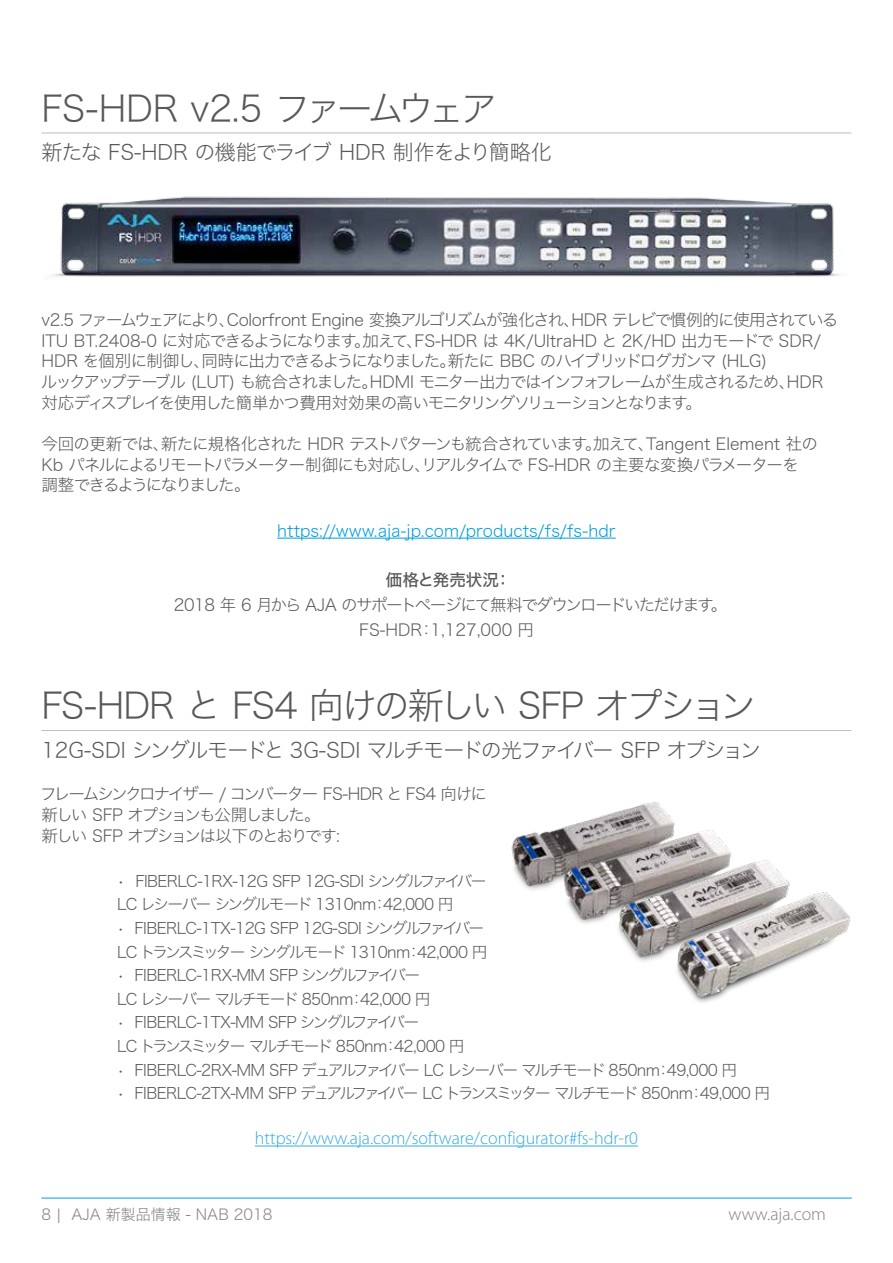
<style>
.page{position:relative;width:893px;height:1263px;background:#fff}
.page>*{position:absolute;margin:0;border:0;box-sizing:border-box;transform-origin:0 0}
.t1{font:36px "Hiragino Sans W2";letter-spacing:-.07em;color:#58585b}
.t2{font:36px "Hiragino Sans W2";letter-spacing:-.11em;color:#58585b}
.t3{font:21px "Hiragino Sans W2";letter-spacing:-.065em;color:#58585b}
.t4{font:21px "Hiragino Sans W2";letter-spacing:-.04em;color:#58585b}
.t5{font:300 18px "Myriad Pro";color:#34abe1}
.t6{font:300 18px "Myriad Pro";color:#808284}
.t7{font:16.5px/20.7px "Hiragino Sans W2";letter-spacing:-.08em;color:#58585b}
.t8{font:16.5px/21.1px "Hiragino Sans W2";letter-spacing:-.115em;color:#58585b}
.t9{font:16.5px "Hiragino Sans W2";color:#009ddc}
.t10{font:16.5px "Hiragino Sans W5";color:#58585b}
.t11{font:15.75px/23.7px "Hiragino Sans W2";letter-spacing:-.04em;color:#58585b}
.t12{font:15.75px/23.7px "Hiragino Sans W2";letter-spacing:-.07em;color:#58585b}
.t13{font:15px "Hiragino Sans W2";color:#808284}
.s1{font-size:16.5px}
</style>
<div class="page">
<hr style="left:41px;top:1198px;width:811px;height:1px;background:#00a0df">
<hr style="left:41px;top:133px;width:810px;height:1px;background:#bcbec0">
<hr style="left:277px;top:538px;width:339px;height:1px;background:#009ddc">
<hr style="left:41px;top:730px;width:810px;height:1px;background:#bcbec0">
<hr style="left:255px;top:1145px;width:383px;height:1px;background:#34abe1">
<img style="left:52px;top:196px;width:788px;height:81px">
<img style="left:511px;top:802px;width:340px;height:201px">
<h1 class="t2" style="left:41px;top:76px;width:457px">FS-HDR v2.5 ファームウェア</h1>
<p class="t4" style="left:41px;top:134px;width:512px">新たな FS-HDR の機能でライブ HDR 制作をより簡略化</p>
<p class="t7" style="left:41px;top:308px;width:799px">v2.5 ファームウェアにより、Colorfront Engine 変換アルゴリズムが強化され、HDR テレビで慣例的に使用されているITU BT.2408-0 に対応できるようになります。加えて、FS-HDR は 4K/UltraHD と 2K/HD 出力モードで SDR/ HDR を個別に制御し、同時に出力できるようになりました。新たに BBC のハイブリッドログガンマ (HLG)<br>ルックアップテーブル (LUT) も統合されました。HDMI モニター出力ではインフォフレームが生成されるため、HDR対応ディスプレイを使用した簡単かつ費用対効果の高いモニタリングソリューションとなります。</p>
<p class="t7" style="left:41px;top:432px;width:778px">今回の更新では、新たに規格化された HDR テストパターンも統合されています。加えて、Tangent Element 社の<br>Kb パネルによるリモートパラメーター制御にも対応し、リアルタイムで FS-HDR の主要な変換パラメーターを調整できるようになりました。</p>
<p class="t9" style="left:277px;top:516px;width:340px">https://www.aja-jp.com/products/fs/fs-hdr</p>
<p class="t10" style="left:386px;top:565px;width:127px">価格と発売状況：</p>
<p class="t7" style="left:174px;top:591px;width:555px;line-height:24.8px;text-align:center">2018 年 6 月から AJA のサポートページにて無料でダウンロードいただけます。<br>FS-HDR：1,127,000 円</p>
<h1 class="t1" style="left:41px;top:674px;width:716px">FS-HDR と FS4 向けの新しい SFP オプション</h1>
<p class="t3" style="left:41px;top:731px;width:721px">12G-SDI シングルモードと 3G-SDI マルチモードの光ファイバー SFP オプション</p>
<p class="t8" style="left:40px;top:782px;width:448px">フレームシンクロナイザー / コンバーター FS-HDR と FS4 向けに新しい SFP オプションも公開しました。<br>新しい SFP オプションは以下のとおりです:</p>
<p class="t11" style="left:117px;top:868px;width:371px"><span class="s1">•</span> FIBERLC-1RX-12G SFP 12G-SDI シングルファイバー<br>LC レシーバー シングルモード 1310nm：42,000 円</p>
<p class="t11" style="left:117px;top:915px;width:372px">• FIBERLC-1TX-12G SFP 12G-SDI シングルファイバー<br>LC トランスミッター シングルモード 1310nm：42,000 円</p>
<p class="t11" style="left:117px;top:962px;width:315px">• FIBERLC-1RX-MM SFP シングルファイバー<br>LC レシーバー マルチモード 850nm：42,000 円</p>
<p class="t12" style="left:117px;top:1009px;width:349px">• FIBERLC-1TX-MM SFP シングルファイバー<br>LC トランスミッター マルチモード 850nm：42,000 円</p>
<p class="t11" style="left:117px;top:1057px;width:622px">• FIBERLC-2RX-MM SFP デュアルファイバー LC レシーバー マルチモード 850nm：49,000 円</p>
<p class="t12" style="left:117px;top:1080px;width:655px">• FIBERLC-2TX-MM SFP デュアルファイバー LC トランスミッター マルチモード 850nm：49,000 円</p>
<p class="t5" style="left:255px;top:1128px;width:385px">https://www.aja.com/software/configurator#fs-hdr-r0</p>
<p class="t13" style="left:41px;top:1201px;width:232px">8 | AJA 新製品情報 - NAB 2018</p>
<p class="t6" style="left:728px;top:1204px;width:99px">www.aja.com</p>
</div>
